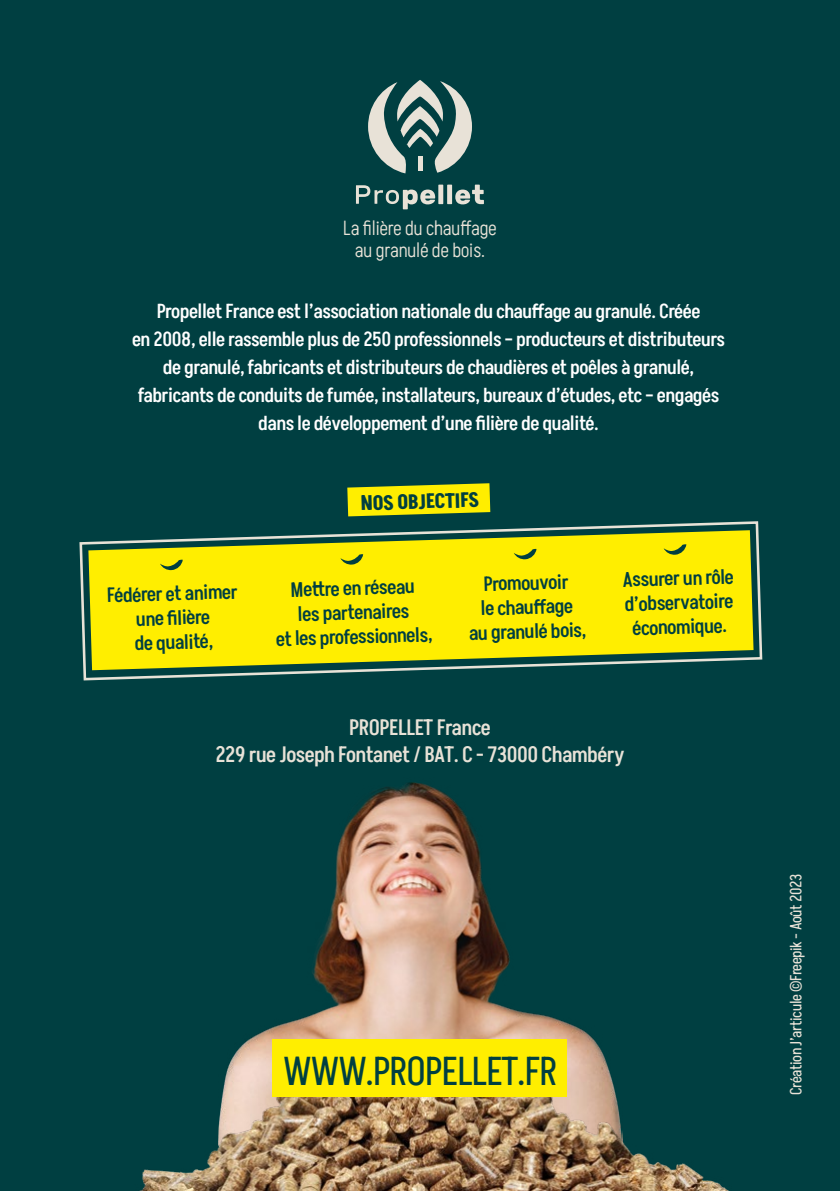
<style>
.page{position:relative;width:840px;height:1191px;background:#fff}
.page>*{position:absolute;margin:0;border:0;box-sizing:border-box;transform-origin:0 0}
.t1{font:40px "Akshar";letter-spacing:-.02em;color:#003f41;scale:.96 1}
.t2{font:500 22px/26.4px "Akshar";letter-spacing:-.025em;color:#e8e2d7;text-align:center;scale:.96 1}
.t3{font:300 20.4px/22.4px "Akshar";color:#e8e2d7;text-align:center;scale:.96 1}
.t4{font:500 20.2px/24.4px "Akshar";color:#003f41;text-align:center;scale:.96 1}
.t5{font:700 20.2px "Akshar";color:#003f41;scale:.96 1}
.t6{font:500 20px/28px "Akshar";letter-spacing:-.025em;color:#fff;text-align:center;scale:.96 1}
.t7{font:16px "Akshar";letter-spacing:-.02em;color:#e8e2d7;scale:.96 1}
</style>
<div class="page">
<div style="left:0;top:0;width:839px;height:1191px;background:#003f41"></div>
<img style="left:280px;top:782px;width:292px;height:243px">
<img style="left:139px;top:1025px;width:590px;height:166px">
<svg style="left:368px;top:80px;width:103px;height:93px"></svg>
<div style="left:417px;top:156px;width:5px;height:14px;background:#e8e2d7"></div>
<svg style="left:356px;top:185px;width:127px;height:24px"></svg>
<svg style="left:347px;top:483px;width:143px;height:34px;background:#d6d20a"></svg>
<svg style="left:79px;top:521px;width:684px;height:160px"></svg>
<div style="left:273px;top:1039px;width:293px;height:58px;background:#fe0"></div>
<p class="t3" style="left:343px;top:217px;width:161px">La filière du chauffage au granulé de bois.</p>
<p class="t6" style="left:132px;top:297px;width:618px">Propellet France est l’association nationale du chauffage au granulé. Créée<br>en 2008, elle rassemble plus de 250 professionnels – producteurs et distributeurs de granulé, fabricants et distributeurs de chaudières et poêles à granulé, fabricants de conduits de fumée, installateurs, bureaux d’études, etc – engagés dans le développement d’une filière de qualité.</p>
<p class="t4" style="left:106px;top:583px;width:137px;rotate:-2deg">Fédérer et animer une fi lière<br>de qualité,</p>
<p class="t5" style="left:360px;top:489px;width:125px;rotate:-2deg">NOS OBJECTIFS</p>
<p class="t4" style="left:274px;top:578px;width:164px;rotate:-2deg">Mett re en réseau<br>les partenaires<br>et les professionnels,</p>
<p class="t4" style="left:466px;top:572px;width:124px;rotate:-2deg">Promouvoir<br>le chauff age<br>au granulé bois,</p>
<p class="t4" style="left:621px;top:568px;width:117px;rotate:-2deg">Assurer un rôle d’observatoire économique.</p>
<p class="t2" style="left:215px;top:715px;width:428px">PROPELLET France<br>229 rue Joseph Fontanet / BAT. C - 73000 Chambéry</p>
<h1 class="t1" style="left:283px;top:1045px;width:287px">WWW.PROPELLET.FR</h1>
<p class="t7" style="left:785px;top:1094px;width:231px;rotate:-90deg">Création J’articule ©Freepik - Août 2023</p>
</div>
